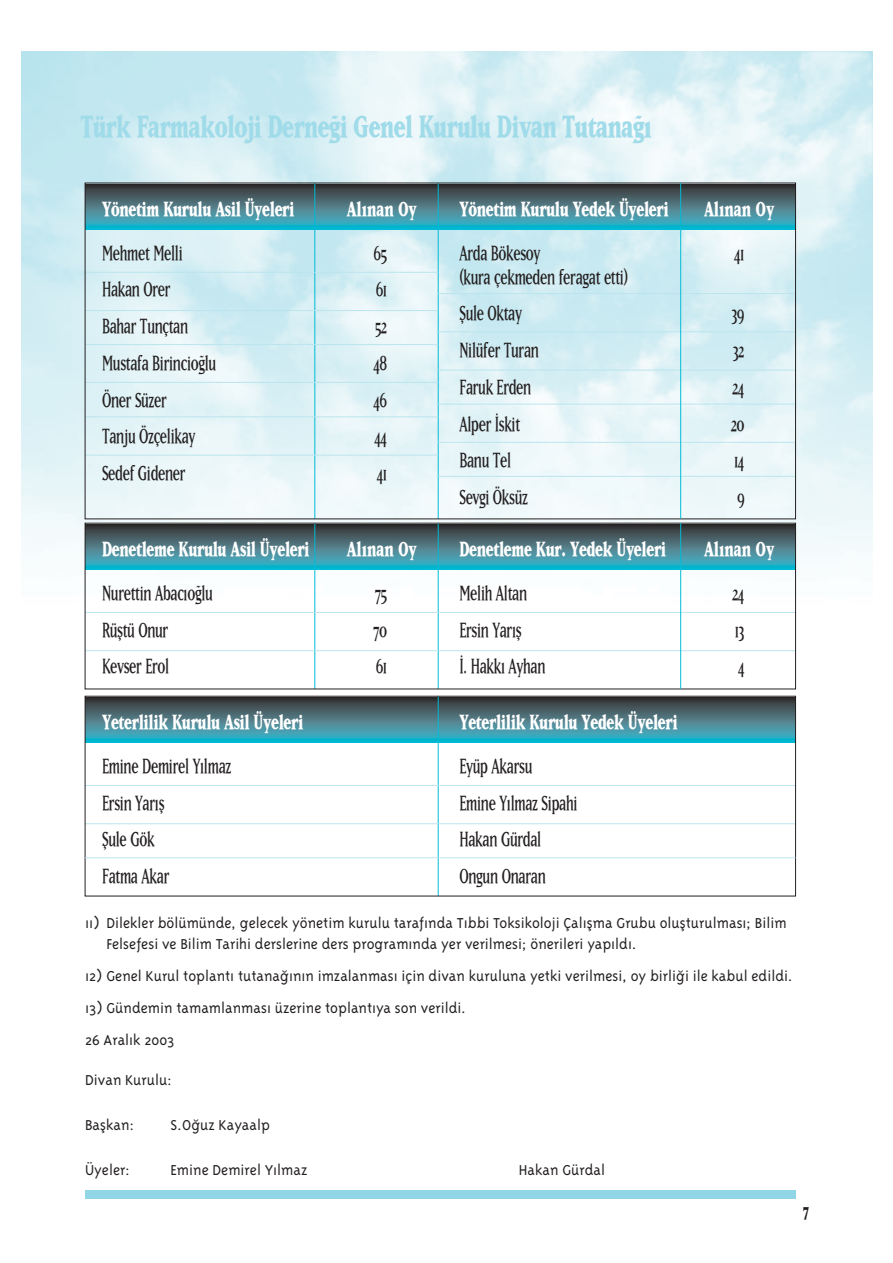
<style>
.page{position:relative;width:893px;height:1263px;background:#fff}
.page>*{position:absolute;margin:0;border:0;box-sizing:border-box;transform-origin:0 0}
.t1{font:800 36px "Matrix Trk";letter-spacing:-.02em;color:#a0dbe9;scale:.69 1}
.t2{font:24px/36.8px "Matrix Trk Normal";letter-spacing:-.02em;color:#231f20;scale:.69 1}
.t3{font:800 24px "Matrix Trk";letter-spacing:-.02em;color:#fff;scale:.69 1}
.t4{font:800 21px "Matrix Trk";color:#231f20;scale:.7 1}
.t5{font:300 16.5px/21.3px "Triplex";color:#231f20}
</style>
<div class="page">
<img style="left:21px;top:51px;width:851px;height:560px">
<div style="left:85px;top:1191px;width:710px;height:8px;background:#91d6e7"></div>
<div style="left:85px;top:183px;width:710px;height:6px;background:#2b3031"></div>
<div style="left:85px;top:189px;width:710px;height:20px;background:linear-gradient(to bottom,#3e4447,#55808b)"></div>
<svg style="left:87px;top:209px;width:706px;height:11px;background:#4e95a4"></svg>
<hr style="left:85px;top:220px;width:710px;height:4px;background:#36aabf">
<hr style="left:85px;top:225px;width:710px;height:1px;background:#0fb1c9">
<hr style="left:85px;top:226px;width:710px;height:1px;background:#00b3cb">
<hr style="left:85px;top:227px;width:710px;height:1px;background:#00b4ce">
<hr style="left:85px;top:228px;width:710px;height:1px;background:#00b8d2">
<hr style="left:85px;top:229px;width:710px;height:1px;background:#00bbd7">
<hr style="left:438px;top:183px;width:1px;height:336px;background:#00bbd7">
<hr style="left:314px;top:183px;width:1px;height:336px;background:#00bbd7">
<hr style="left:85px;top:272px;width:353px;height:1px;background:#bbe5ee">
<hr style="left:85px;top:310px;width:353px;height:1px;background:#bbe5ee">
<hr style="left:85px;top:344px;width:353px;height:1px;background:#bbe5ee">
<hr style="left:85px;top:382px;width:353px;height:1px;background:#bbe5ee">
<hr style="left:85px;top:417px;width:353px;height:1px;background:#bbe5ee">
<hr style="left:85px;top:455px;width:353px;height:1px;background:#bbe5ee">
<hr style="left:438px;top:293px;width:357px;height:1px;background:#bbe5ee">
<hr style="left:438px;top:332px;width:357px;height:1px;background:#bbe5ee">
<hr style="left:438px;top:370px;width:357px;height:1px;background:#bbe5ee">
<hr style="left:438px;top:404px;width:357px;height:1px;background:#bbe5ee">
<hr style="left:438px;top:442px;width:357px;height:1px;background:#bbe5ee">
<hr style="left:438px;top:476px;width:357px;height:1px;background:#bbe5ee">
<hr style="left:680px;top:183px;width:1px;height:336px;background:#00bbd7">
<div style="left:85px;top:523px;width:710px;height:6px;background:#2e2f30"></div>
<div style="left:85px;top:529px;width:710px;height:20px;background:linear-gradient(to bottom,#3d4346,#557f8b)"></div>
<svg style="left:87px;top:549px;width:706px;height:11px;background:#4e95a4"></svg>
<div style="left:85px;top:560px;width:710px;height:5px;background:#37aabe"></div>
<hr style="left:85px;top:565px;width:710px;height:1px;background:#0fb1c9">
<hr style="left:85px;top:566px;width:710px;height:1px;background:#00b3cb">
<hr style="left:85px;top:567px;width:710px;height:1px;background:#00b4ce">
<hr style="left:85px;top:568px;width:710px;height:1px;background:#00b8d2">
<hr style="left:85px;top:569px;width:710px;height:1px;background:#00bbd7">
<hr style="left:438px;top:523px;width:1px;height:166px;background:#00bbd7">
<hr style="left:314px;top:523px;width:1px;height:166px;background:#00bbd7">
<hr style="left:85px;top:612px;width:710px;height:1px;background:#bbe5ee">
<hr style="left:85px;top:650px;width:710px;height:1px;background:#bbe5ee">
<div style="left:85px;top:523px;width:710px;height:166px;border:1px solid #231f20"></div>
<hr style="left:680px;top:523px;width:1px;height:166px;background:#00bbd7">
<div style="left:85px;top:696px;width:710px;height:6px;background:#2f2f30"></div>
<div style="left:85px;top:702px;width:710px;height:20px;background:linear-gradient(to bottom,#3e4446,#557f8b)"></div>
<svg style="left:87px;top:722px;width:706px;height:11px;background:#4e95a4"></svg>
<div style="left:85px;top:733px;width:710px;height:5px;background:#37aabe"></div>
<hr style="left:85px;top:738px;width:710px;height:1px;background:#0fb1c9">
<hr style="left:85px;top:739px;width:710px;height:1px;background:#00b3cb">
<hr style="left:85px;top:740px;width:710px;height:1px;background:#00b4ce">
<hr style="left:85px;top:741px;width:710px;height:1px;background:#00b8d2">
<hr style="left:85px;top:742px;width:710px;height:1px;background:#00bbd7">
<hr style="left:438px;top:696px;width:1px;height:200px;background:#00bbd7">
<hr style="left:85px;top:785px;width:710px;height:1px;background:#bbe5ee">
<hr style="left:85px;top:824px;width:710px;height:1px;background:#bbe5ee">
<div style="left:85px;top:696px;width:710px;height:200px;border:1px solid #231f20"></div>
<hr style="left:85px;top:858px;width:710px;height:1px;background:#bbe5ee">
<h1 class="t1" style="left:81px;top:108px;width:829px">Türk Farmakoloji Derne¤i Genel Kurulu Divan Tutana¤›</h1>
<h2 class="t3" style="left:102px;top:197px;width:280px">Yönetim Kurulu Asil Üyeleri</h2>
<h2 class="t3" style="left:347px;top:197px;width:103px">Al›nan Oy</h2>
<h2 class="t2" style="left:102px;top:234px;width:118px">Mehmet Melli</h2>
<h2 class="t2" style="left:373px;top:234px;width:21px">65</h2>
<h2 class="t2" style="left:102px;top:271px;width:101px">Hakan Orer</h2>
<h2 class="t2" style="left:376px;top:271px;width:18px">61</h2>
<h2 class="t2" style="left:102px;top:308px;width:126px">Bahar Tunçtan</h2>
<h2 class="t2" style="left:375px;top:308px;width:19px">52</h2>
<h2 class="t2" style="left:102px;top:344px;width:167px">Mustafa Birincio¤lu</h2>
<h2 class="t2" style="left:373px;top:344px;width:21px">48</h2>
<h2 class="t2" style="left:102px;top:381px;width:95px">Öner Süzer</h2>
<h2 class="t2" style="left:373px;top:381px;width:21px">46</h2>
<h2 class="t2" style="left:102px;top:418px;width:137px">Tanju Özçelikay</h2>
<h2 class="t2" style="left:374px;top:418px;width:20px">44</h2>
<h2 class="t2" style="left:102px;top:455px;width:123px">Sedef Gidener</h2>
<h2 class="t2" style="left:377px;top:455px;width:17px">41</h2>
<h2 class="t3" style="left:102px;top:537px;width:302px">Denetleme Kurulu Asil Üyeleri</h2>
<h2 class="t3" style="left:347px;top:537px;width:103px">Al›nan Oy</h2>
<h2 class="t2" style="left:102px;top:574px;width:162px">Nurettin Abac›o¤lu</h2>
<h2 class="t2" style="left:375px;top:574px;width:19px">75</h2>
<h2 class="t2" style="left:102px;top:611px;width:97px">Rüfltü Onur</h2>
<h2 class="t2" style="left:373px;top:611px;width:21px">70</h2>
<h2 class="t2" style="left:102px;top:648px;width:99px">Kevser Erol</h2>
<h2 class="t2" style="left:376px;top:648px;width:18px">61</h2>
<h2 class="t3" style="left:459px;top:197px;width:305px">Yönetim Kurulu Yedek Üyeleri</h2>
<h2 class="t3" style="left:704px;top:197px;width:103px">Al›nan Oy</h2>
<h2 class="t2" style="left:459px;top:234px;width:119px">Arda Bökesoy</h2>
<h2 class="t2" style="left:734px;top:234px;width:17px">41</h2>
<h2 class="t2" style="left:459px;top:258px;width:246px">(kura çekmeden feragat etti) fiule Oktay</h2>
<h2 class="t2" style="left:731px;top:295px;width:20px">39</h2>
<h2 class="t2" style="left:459px;top:332px;width:117px">Nilüfer Turan</h2>
<h2 class="t2" style="left:732px;top:332px;width:18px">32</h2>
<h2 class="t2" style="left:459px;top:368px;width:106px">Faruk Erden</h2>
<h2 class="t2" style="left:732px;top:368px;width:19px">24</h2>
<h2 class="t2" style="left:459px;top:405px;width:90px">Alper ‹skit</h2>
<h2 class="t2" style="left:730px;top:405px;width:21px">20</h2>
<h2 class="t2" style="left:459px;top:442px;width:76px">Banu Tel</h2>
<h2 class="t2" style="left:734px;top:442px;width:17px">14</h2>
<h2 class="t2" style="left:459px;top:479px;width:101px">Sevgi Öksüz</h2>
<h2 class="t2" style="left:737px;top:479px;width:13px">9</h2>
<h2 class="t3" style="left:459px;top:537px;width:301px">Denetleme Kur. Yedek Üyeleri</h2>
<h2 class="t3" style="left:704px;top:537px;width:103px">Al›nan Oy</h2>
<h2 class="t2" style="left:459px;top:574px;width:100px">Melih Altan</h2>
<h2 class="t2" style="left:732px;top:574px;width:19px">24</h2>
<h2 class="t2" style="left:459px;top:611px;width:92px">Ersin Yar›fl</h2>
<h2 class="t2" style="left:734px;top:611px;width:16px">13</h2>
<h2 class="t2" style="left:459px;top:648px;width:126px">‹. Hakk› Ayhan</h2>
<h2 class="t2" style="left:738px;top:648px;width:11px">4</h2>
<h2 class="t3" style="left:102px;top:710px;width:293px">Yeterlilik Kurulu Asil Üyeleri</h2>
<h2 class="t2" style="left:102px;top:747px;width:189px">Emine Demirel Y›lmaz<br>Ersin Yar›fl<br>fiule Gök<br>Fatma Akar</h2>
<h2 class="t3" style="left:459px;top:710px;width:318px">Yeterlilik Kurulu Yedek Üyeleri</h2>
<h2 class="t2" style="left:459px;top:747px;width:173px">Eyüp Akarsu<br>Emine Y›lmaz Sipahi<br>Hakan Gürdal<br>Ongun Onaran</h2>
<p class="t5" style="left:106px;top:913px;width:682px;text-indent:-21px">11) Dilekler bölümünde, gelecek yönetim kurulu taraf›nda T›bbi Toksikoloji Çal›flma Grubu oluflturulmas›; Bilim<br>Felsefesi ve Bilim Tarihi derslerine ders program›nda yer verilmesi; önerileri yap›ld›.</p>
<p class="t5" style="left:85px;top:966px;width:709px">12) Genel Kurul toplant› tutana¤›n›n imzalanmas› için divan kuruluna yetki verilmesi, oy birli¤i ile kabul edildi.</p>
<p class="t5" style="left:85px;top:993px;width:382px;line-height:32px">13) Gündemin tamamlanmas› üzerine toplant›ya son verildi.<br>26 Aral›k 2003</p>
<p class="t5" style="left:85px;top:1070px;width:88px">Divan Kurulu:</p>
<p class="t5" style="left:85px;top:1116px;width:51px">Baflkan:</p>
<p class="t5" style="left:171px;top:1116px;width:101px">S.O¤uz Kayaalp</p>
<p class="t5" style="left:85px;top:1161px;width:46px">Üyeler:</p>
<p class="t5" style="left:171px;top:1161px;width:138px">Emine Demirel Y›lmaz</p>
<p class="t5" style="left:519px;top:1161px;width:88px">Hakan Gürdal</p>
<p class="t4" style="left:803px;top:1199px;width:10px">7</p>
</div>
